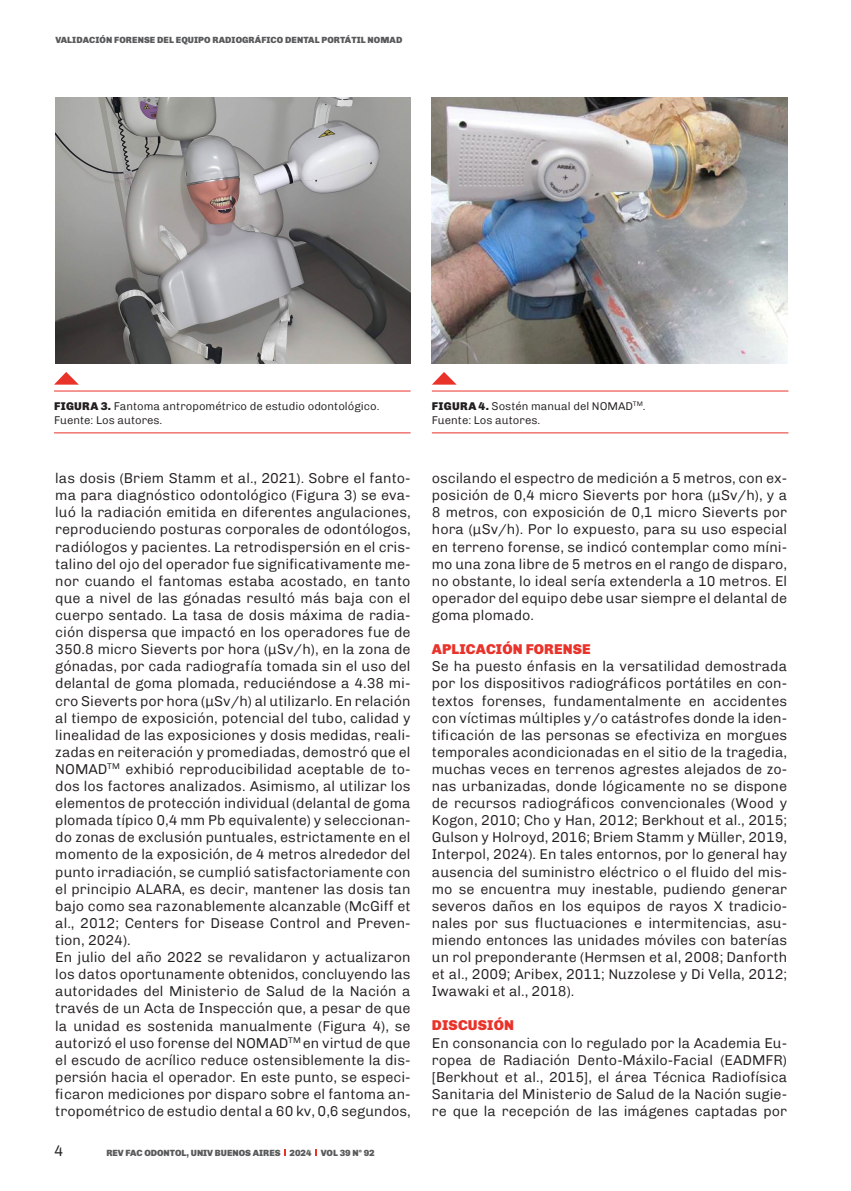
<style>
.page{position:relative;width:851px;height:1191px;background:#fff}
.page>*{position:absolute;margin:0;border:0;box-sizing:border-box;transform-origin:0 0}
.t1{font:300 15px "Chivo VIR";color:#231f20}
.t2{font:300 14.25px/17.1px "Chivo VIR";color:#231f20;text-align:justify}
.t3{font:900 14.25px "Chivo";letter-spacing:.01em;color:#e9322a}
.t4{font:300 11.25px/14.2px "Chivo VIR";color:#231f20}
.t5{font:900 11.25px "Chivo";letter-spacing:.03em;color:#231f20}
.t6{font:900 9px "Chivo";letter-spacing:.01em;color:#58595b}
.t7{font:900 9px "Chivo";color:#58595b}
.s1{font-family:"Chivo";font-weight:900}
</style>
<div class="page">
<svg style="left:284px;top:1149px;width:2px;height:6px"></svg>
<svg style="left:315px;top:1149px;width:2px;height:6px"></svg>
<hr style="left:54px;top:391px;width:356px;height:1px;background:#e9322a">
<hr style="left:54px;top:432px;width:356px;height:1px;background:#e9322a">
<svg style="left:54px;top:372px;width:25px;height:13px"></svg>
<hr style="left:432px;top:391px;width:356px;height:1px;background:#e9322a">
<hr style="left:432px;top:432px;width:356px;height:1px;background:#e9322a">
<svg style="left:432px;top:372px;width:24px;height:13px"></svg>
<img style="left:55px;top:97px;width:355px;height:266px">
<img style="left:432px;top:97px;width:355px;height:266px">
<p class="t6" style="left:55px;top:32px;width:342px">VALIDACIÓN FORENSE DEL EQUIPO RADIOGRÁFICO DENTAL PORTÁTIL NOMAD</p>
<p class="t4" style="left:54px;top:398px;width:327px;text-indent:47px"><span class="s1">3.</span> Fantoma antropométrico de estudio odontológico.<br>Fuente: Los autores.</p>
<p class="t5" style="left:432px;top:397px;width:30px">FIGURA</p>
<p class="t4" style="left:432px;top:398px;width:215px;text-indent:47px"><span class="s1">4.</span> Sostén manual del NOMAD<sup>TM</sup>.<br>Fuente: Los autores.</p>
<p class="t5" style="left:54px;top:397px;width:30px">FIGURA</p>
<p class="t2" style="left:55px;top:469px;width:357px;text-align:left">las dosis (Briem Stamm et al., 2021). Sobre el fanto&shy;ma para diagnóstico odontológico (Figura 3) se eva&shy;luó la radiación emitida en diferentes angulaciones, reproduciendo posturas corporales de odontólogos, radiólogos y pacientes. La retrodispersión en el cris&shy;talino del ojo del operador fue significativamente me&shy;nor cuando el fantomas estaba acostado, en tanto que a nivel de las gónadas resultó más baja con el cuerpo sentado. La tasa de dosis máxima de radia&shy;ción dispersa que impactó en los operadores fue de 350.8 micro Sieverts por hora (μSv/h), en la zona de gónadas, por cada radiografía tomada sin el uso del delantal de goma plomada, reduciéndose a 4.38 mi&shy;cro Sieverts por hora (μSv/h) al utilizarlo. En relación al tiempo de exposición, potencial del tubo, calidad y linealidad de las exposiciones y dosis medidas, reali&shy;zadas en reiteración y promediadas, demostró que el NOMAD<sup>TM</sup> exhibió reproducibilidad aceptable de to&shy;dos los factores analizados. Asimismo, al utilizar los elementos de protección individual (delantal de goma plomada típico 0,4 mm Pb equivalente) y seleccionan&shy;do zonas de exclusión puntuales, estrictamente en el momento de la exposición, de 4 metros alrededor del punto irradiación, se cumplió satisfactoriamente con el principio ALARA, es decir, mantener las dosis tan bajo como sea razonablemente alcanzable (McGiff et al., 2012; Centers for Disease Control and Preven&shy;tion, 2024).<br>En julio del año 2022 se revalidaron y actualizaron los datos oportunamente obtenidos, concluyendo las autoridades del Ministerio de Salud de la Nación a través de un Acta de Inspección que, a pesar de que la unidad es sostenida manualmente (Figura 4), se autorizó el uso forense del NOMAD<sup>TM</sup> en virtud de que el escudo de acrílico reduce ostensiblemente la dis&shy;persión hacia el operador. En este punto, se especi&shy;ficaron mediciones por disparo sobre el fantoma an&shy;tropométrico de estudio dental a 60 kv, 0,6 segundos,</p>
<p class="t1" style="left:54px;top:1139px;width:11px">4</p>
<p class="t7" style="left:106px;top:1145px;width:270px">REV FAC ODONTOL, UNIV BUENOS AIRES 2024 VOL 39 N° 92</p>
<p class="t2" style="left:432px;top:469px;width:357px">oscilando el espectro de medición a 5 metros, con ex&shy;posición de 0,4 micro Sieverts por hora (μSv/h), y a 8 metros, con exposición de 0,1 micro Sieverts por hora (μSv/h). Por lo expuesto, para su uso especial en terreno forense, se indicó contemplar como míni&shy;mo una zona libre de 5 metros en el rango de disparo, no obstante, lo ideal sería extenderla a 10 metros. El operador del equipo debe usar siempre el delantal de goma plomado.</p>
<p class="t3" style="left:432px;top:637px;width:160px">APLICACIÓN FORENSE</p>
<p class="t2" style="left:432px;top:657px;width:357px">Se ha puesto énfasis en la versatilidad demostrada por los dispositivos radiográficos portátiles en con&shy;textos forenses, fundamentalmente en accidentes con víctimas múltiples y/o catástrofes donde la iden&shy;tificación de las personas se efectiviza en morgues temporales acondicionadas en el sitio de la tragedia, muchas veces en terrenos agrestes alejados de zo&shy;nas urbanizadas, donde lógicamente no se dispone de recursos radiográficos convencionales (Wood y Kogon, 2010; Cho y Han, 2012; Berkhout et al., 2015; Gulson y Holroyd, 2016; Briem Stamm y Müller, 2019, Interpol, 2024). En tales entornos, por lo general hay ausencia del suministro eléctrico o el fluido del mis&shy;mo se encuentra muy inestable, pudiendo generar severos daños en los equipos de rayos X tradicio&shy;nales por sus fluctuaciones e intermitencias, asu&shy;miendo entonces las unidades móviles con baterías un rol preponderante (Hermsen et al, 2008; Danforth et al., 2009; Aribex, 2011; Nuzzolese y Di Vella, 2012; Iwawaki et al., 2018).</p>
<p class="t3" style="left:432px;top:1013px;width:84px">DISCUSIÓN</p>
<p class="t2" style="left:432px;top:1033px;width:357px">En consonancia con lo regulado por la Academia Eu&shy;ropea de Radiación Dento-Máxilo-Facial (EADMFR) [Berkhout et al., 2015], el área Técnica Radiofísica Sanitaria del Ministerio de Salud de la Nación sugie&shy;re que la recepción de las imágenes captadas por</p>
</div>
